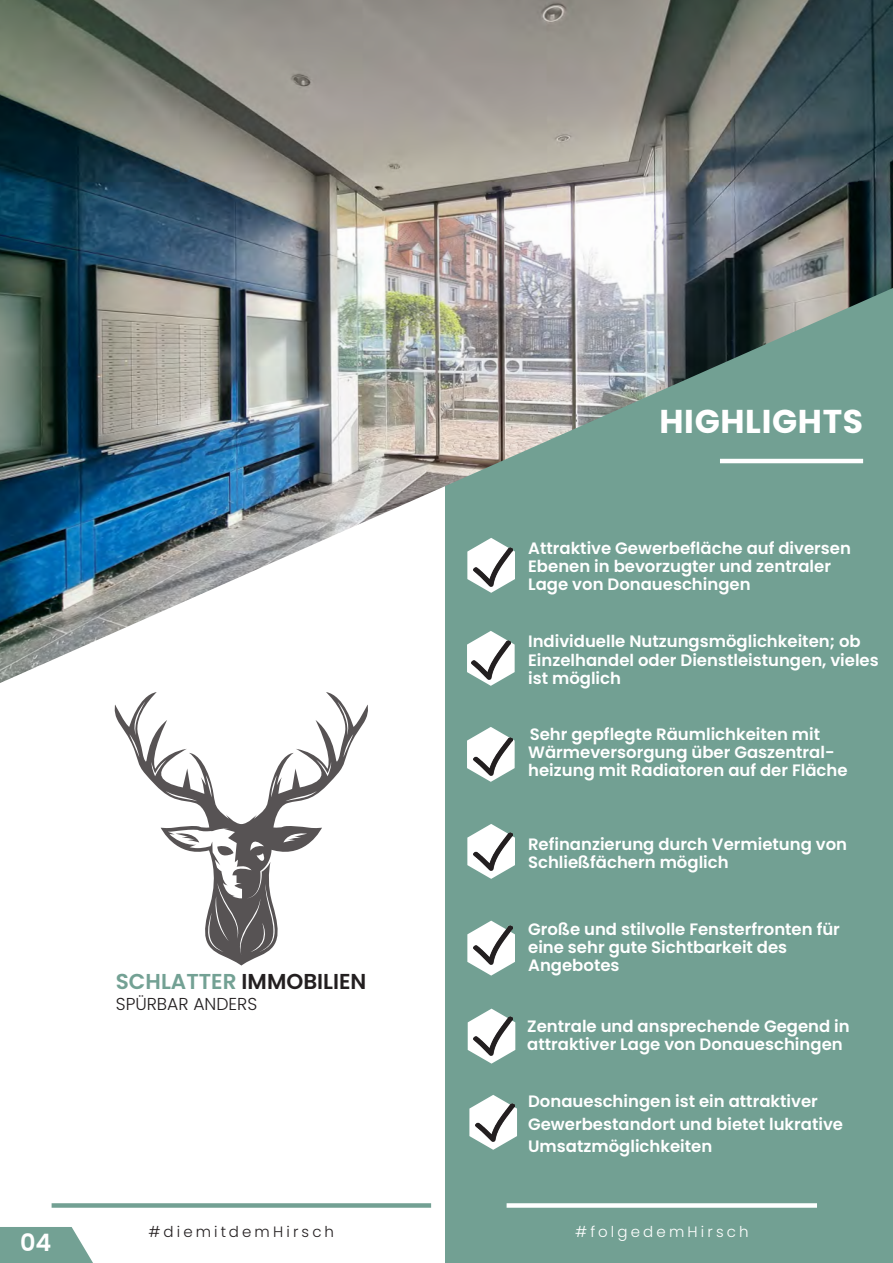
<style>
.page{position:relative;width:893px;height:1263px;background:#fff}
.page>*{position:absolute;margin:0;border:0;box-sizing:border-box;transform-origin:0 0}
.t1{font:700 33px "Poppins";letter-spacing:.02em;color:#fff}
.t2{font:600 24px "Poppins";color:#fff}
.t3{font:600 21.6px "Poppins";color:#231f20}
.t4{font:300 17.25px "Poppins";color:#231f20}
.t5{font:600 16.5px/18px "Poppins";color:#fff}
.t6{font:300 15px "Poppins";letter-spacing:.21em;color:#231f20}
.t7{font:300 15px "Poppins";letter-spacing:.21em;color:#fff}
.s1{color:#73a194}
</style>
<div class="page">
<div style="left:445px;top:266px;width:448px;height:997px;background:#72a093"></div>
<svg style="left:486px;top:683px;width:10px;height:3px"></svg>
<div style="left:52px;top:1203px;width:379px;height:5px;background:#72a093"></div>
<div style="left:507px;top:1203px;width:310px;height:5px;background:#fff"></div>
<svg style="left:467px;top:727px;width:48px;height:55px"></svg>
<svg style="left:467px;top:824px;width:48px;height:55px"></svg>
<svg style="left:467px;top:921px;width:48px;height:54px"></svg>
<svg style="left:468px;top:1009px;width:47px;height:55px"></svg>
<img style="left:0;top:0;width:892px;height:683px">
<svg style="left:892px;top:0;width:1px;height:289px"></svg>
<img style="left:474px;top:548px;width:38px;height:38px">
<img style="left:471px;top:641px;width:39px;height:38px">
<img style="left:474px;top:737px;width:38px;height:39px">
<img style="left:474px;top:832px;width:38px;height:39px">
<img style="left:474px;top:926px;width:38px;height:38px">
<img style="left:474px;top:1017px;width:38px;height:38px">
<svg style="left:0;top:1227px;width:93px;height:36px;background:#82aba0"></svg>
<svg style="left:469px;top:1095px;width:48px;height:55px"></svg>
<img style="left:475px;top:1103px;width:39px;height:38px">
<svg style="left:114px;top:692px;width:254px;height:274px"></svg>
<p class="t2" style="left:20px;top:1228px;width:33px">04</p>
<p class="t1" style="left:659px;top:403px;width:205px">HIGHLIGHTS</p>
<p class="t5" style="left:528px;top:539px;width:324px">Attraktive Gewerbefläche auf diversen<br>Ebenen in bevorzugter und zentraler<br>Lage von Donaueschingen</p>
<p class="t5" style="left:528px;top:633px;width:352px">Individuelle Nutzungsmöglichkeiten; ob<br>Einzelhandel oder Dienstleistungen, vieles ist möglich</p>
<p class="t5" style="left:528px;top:725px;width:321px">Sehr gepflegte Räumlichkeiten mit<br>Wärmeversorgung über Gaszentral&shy;heizung mit Radiatoren auf der Fläche</p>
<p class="t3" style="left:116px;top:969px;width:252px"><span class="s1">SCHLATTER</span> IMMOBILIEN</p>
<p class="t4" style="left:116px;top:994px;width:143px">SPÜRBAR ANDERS</p>
<p class="t5" style="left:528px;top:835px;width:321px">Refinanzierung durch Vermietung von<br>Schließfächern möglich</p>
<p class="t5" style="left:528px;top:920px;width:313px">Große und stilvolle Fensterfronten für eine sehr gute Sichtbarkeit des<br>Angebotes</p>
<p class="t5" style="left:527px;top:1018px;width:324px">Zentrale und ansprechende Gegend in attraktiver Lage von Donaueschingen</p>
<p class="t5" style="left:528px;top:1092px;width:291px">Donaueschingen ist ein attraktiver</p>
<p class="t5" style="left:528px;top:1115px;width:317px">Gewerbestandort und bietet lukrative</p>
<p class="t5" style="left:528px;top:1137px;width:186px">Umsatzmöglichkeiten</p>
<p class="t6" style="left:149px;top:1223px;width:187px">#diemitdemHirsch</p>
<p class="t7" style="left:575px;top:1223px;width:175px">#folgedemHirsch</p>
</div>
